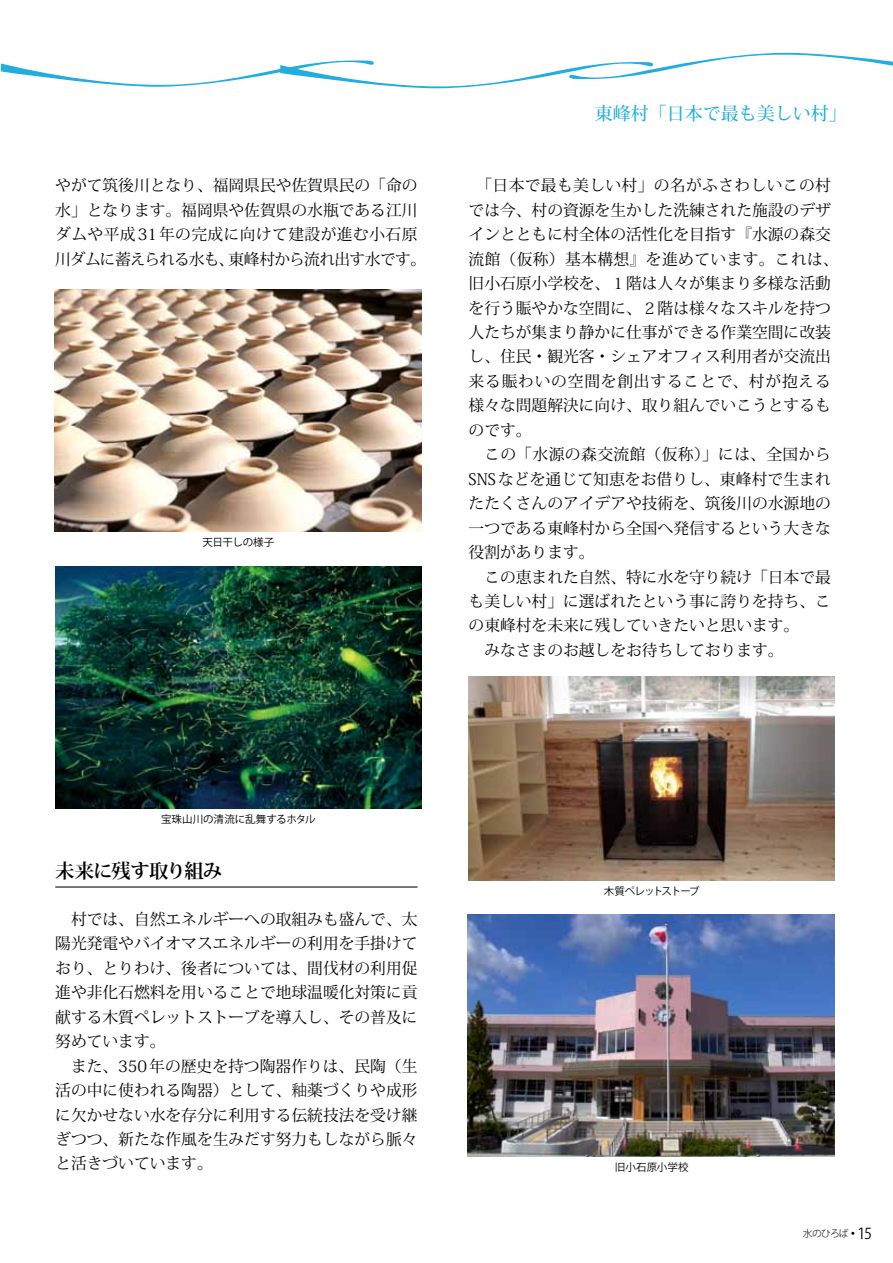
<style>
.page{position:relative;width:893px;height:1263px;background:#fff}
.page>*{position:absolute;margin:0;border:0;box-sizing:border-box;transform-origin:0 0}
.t1{font:700 19.5px "Koz Min Pr 6 N";letter-spacing:-.045em;color:#000}
.t2{font:500 18px "Koz Min Pro";color:#21aedf}
.t3{font:15.75px/24.5px "Koz Min Pro";color:#000;text-align:justify}
.t4{font:10.5px "Koz Go Pr 6 N";letter-spacing:-.015em;color:#000}
.t5{font:10.5px "Koz Go Pr 6 N";letter-spacing:-.065em;color:#000}
.t6{font:10.5px "Koz Go Pr 6 N";letter-spacing:.015em;color:#000}
.t7{font:300 9.75px "Koz Go Pr 6 N";letter-spacing:-.075em;color:#000}
.s1{font-family:"Adobe Ming Std";font-weight:300}
.s2{font-weight:400;font-size:15px}
</style>
<div class="page">
<hr style="left:55px;top:886px;width:363px;height:1px;background:#000">
<img style="left:54px;top:289px;width:368px;height:242px">
<img style="left:55px;top:566px;width:367px;height:242px">
<img style="left:468px;top:676px;width:367px;height:205px">
<img style="left:468px;top:914px;width:367px;height:243px">
<svg style="left:1px;top:52px;width:892px;height:37px"></svg>
<p class="t3" style="left:55px;top:173px;width:373px;text-align:left">やがて筑後川となり、福岡県民や佐賀県民の「命の水」となります。福岡県や佐賀県の水瓶である江川ダムや平成31年の完成に向けて建設が進む小石原川ダムに蓄えられる水も、東峰村から流れ出す水です。</p>
<p class="t4" style="left:202px;top:536px;width:73px">天日干しの様子</p>
<p class="t2" style="left:595px;top:100px;width:253px">東峰村「日本で最も美しい村」</p>
<p class="t3" style="left:469px;top:173px;width:372px;text-align:left;text-indent:8px">「日本で最も美しい村」の名がふさわしいこの村では今、村の資源を生かした洗練された施設のデザインとともに村全体の活性化を目指す『水源の森交流館（仮称）基本構想』を進めています。これは、旧小石原小学校を、１階は人々が集まり多様な活動を行う賑やかな空間に、２階は様々なスキルを持つ人たちが集まり静かに仕事ができる作業空間に改装し、住民・観光客・シェアオフィス利用者が交流出来る賑わいの空間を創出することで、村が抱える様々な問題解決に向け、取り組んでいこうとするものです。</p>
<p class="t3" style="left:469px;top:442px;width:364px;text-indent:16px">この「水源の森交流館（仮称）」には、全国からSNSなどを通じて知恵をお借りし、東峰村で生まれたたくさんのアイデアや技術を、筑後川の水源地の一つである東峰村から全国へ発信するという大きな役割があります。</p>
<p class="t3" style="left:484px;top:564px;width:348px">この恵まれた自然、特に水を守り続け「日本で最</p>
<p class="t3" style="left:469px;top:588px;width:364px">も美しい村」に選ばれたという事に誇りを持ち、こ</p>
<p class="t3" style="left:469px;top:613px;width:332px">の東峰村を未来に残していきたいと思います。</p>
<p class="t3" style="left:484px;top:637px;width:301px">みなさまのお越しをお待ちしております。</p>
<p class="t4" style="left:161px;top:813px;width:156px">宝珠山川の清流に乱舞するホタル</p>
<p class="t1" style="left:55px;top:859px;width:169px">未来に残す取り組み</p>
<p class="t3" style="left:55px;top:906px;width:364px;text-indent:16px">村では、自然エネルギーへの取組みも盛んで、太陽光発電やバイオマスエネルギーの利用を手掛けており、とりわけ、後者については、間伐材の利用促進や非化石燃料を用いることで地球温暖化対策に貢献する木質ペレットストーブを導入し、その普及に努めています。</p>
<p class="t3" style="left:55px;top:1053px;width:364px;text-indent:16px">また、350年の歴史を持つ陶器作りは、民陶（生活の中に使われる陶器）として、<span class="s1">釉</span>薬づくりや成形に欠かせない水を存分に利用する伝統技法を受け継ぎつつ、新たな作風を生みだす努力もしながら脈々と活きづいています。</p>
<p class="t5" style="left:604px;top:885px;width:97px">木質ペレットストーブ</p>
<p class="t6" style="left:615px;top:1161px;width:76px">旧小石原小学校</p>
<p class="t7" style="left:803px;top:1227px;width:70px">水のひろば•<span class="s2">15</span></p>
</div>
